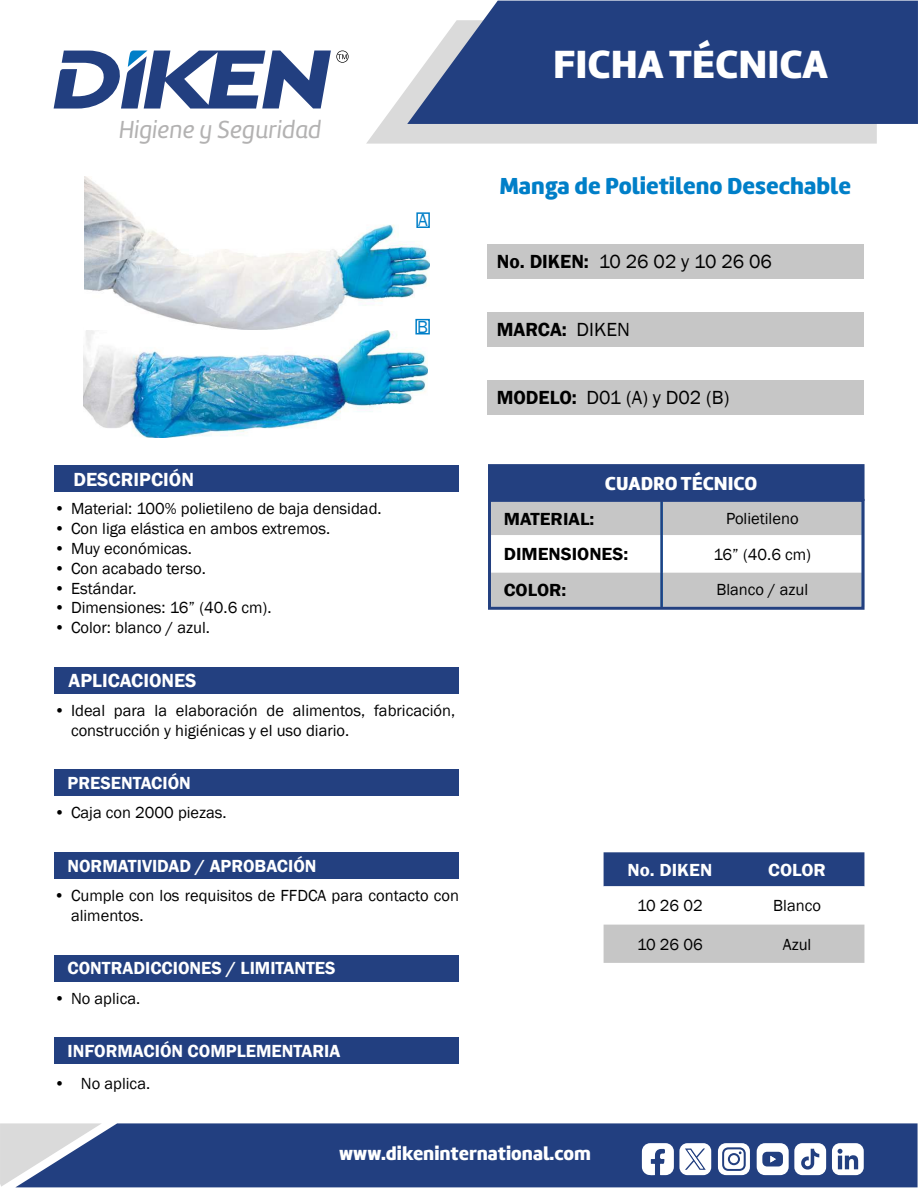
<style>
.page{position:relative;width:918px;height:1188px;background:#fff}
.page>*{position:absolute;margin:0;border:0;box-sizing:border-box;transform-origin:0 0}
.t1{font:40.8px "Amelia Basic Black";color:#fff}
.t2{font:25.5px "Amelia Basic Italic";color:#b3b2b2}
.t3{font:24px "Amelia Basic Black";color:#007fc8}
.t4{font:19.5px "Franklin Gothic";color:#000}
.t5{font:19.5px "Amelia Basic Black";color:#fff}
.t6{font:600 19.5px "Franklin Gothic";color:#fff}
.t7{font:600 19.5px "Franklin Gothic";letter-spacing:-.005em;color:#000}
.t8{font:600 18px "Franklin Gothic";color:#fff}
.t9{font:600 18px "Franklin Gothic";color:#000;scale:1.05 1}
.t10{font:600 18px "Franklin Gothic";color:#fff;scale:1.05 1}
.t11{font:18px "Franklin Gothic";color:#007fc8}
.t12{font:16.5px/19.8px "Franklin Gothic";color:#000}
.s1{font-weight:600}
.s2{font-weight:400}
</style>
<div class="page">
<svg style="left:366px;top:88px;width:511px;height:56px;background:#dedede"></svg>
<svg style="left:407px;top:1px;width:511px;height:123px;background:#344e8a"></svg>
<div style="left:102px;top:1123px;width:816px;height:64px;background:#223f80"></div>
<svg style="left:0;top:1123px;width:102px;height:64px;background:#9da8bf"></svg>
<svg style="left:54px;top:50px;width:295px;height:59px"></svg>
<svg style="left:642px;top:1143px;width:69px;height:32px"></svg>
<svg style="left:718px;top:1143px;width:32px;height:32px"></svg>
<div style="left:730px;top:1155px;width:8px;height:8px;background:#fff;border-radius:50%"></div>
<svg style="left:757px;top:1143px;width:107px;height:32px"></svg>
<div style="left:487px;top:244px;width:376px;height:34px;background:#c6c6c6"></div>
<div style="left:487px;top:313px;width:376px;height:34px;background:#c6c6c6"></div>
<div style="left:487px;top:380px;width:376px;height:34px;background:#c6c6c6"></div>
<svg style="left:492px;top:503px;width:369px;height:103px"></svg>
<div style="left:488px;top:499px;width:377px;height:111px;border:3px solid #234080"></div>
<svg style="left:604px;top:852px;width:260px;height:111px"></svg>
<div style="left:54px;top:852px;width:405px;height:27px;background:#234080"></div>
<div style="left:54px;top:770px;width:405px;height:26px;background:#234080"></div>
<div style="left:54px;top:667px;width:405px;height:27px;background:#234080"></div>
<div style="left:54px;top:466px;width:405px;height:26px;background:#234080"></div>
<div style="left:54px;top:955px;width:405px;height:26px;background:#234080"></div>
<div style="left:490px;top:466px;width:373px;height:34px;background:#234080"></div>
<div style="left:488px;top:464px;width:377px;height:37px;border:3px solid #234080"></div>
<div style="left:54px;top:1038px;width:405px;height:26px;background:#223f80"></div>
<hr style="left:660px;top:500px;width:3px;height:108px;background:#234080">
<img style="left:83px;top:329px;width:345px;height:108px">
<img style="left:85px;top:176px;width:345px;height:153px">
<div style="left:416px;top:212px;width:14px;height:16px;border:2px solid #007fc8"></div>
<div style="left:415px;top:319px;width:15px;height:16px;border:2px solid #007fc8"></div>
<h2 class="t2" style="left:119px;top:115px;width:204px">Higiene y Seguridad</h2>
<p class="t11" style="left:418px;top:209px;width:11px">A</p>
<p class="t11" style="left:417px;top:316px;width:12px">B</p>
<p class="t6" style="left:74px;top:467px;width:122px">DESCRIPCIÓN</p>
<p class="t12" style="left:54px;top:499px;width:329px">• Material: 100% polietileno de baja densidad.</p>
<p class="t12" style="left:54px;top:519px;width:278px">• Con liga elástica en ambos extremos.</p>
<p class="t12" style="left:54px;top:539px;width:140px">• Muy económicas.</p>
<p class="t12" style="left:54px;top:559px;width:153px">• Con acabado terso.</p>
<p class="t12" style="left:54px;top:578px;width:84px">• Estándar.</p>
<p class="t12" style="left:54px;top:598px;width:219px">• Dimensiones: 16” (40.6 cm).</p>
<p class="t12" style="left:54px;top:618px;width:158px">• Color: blanco / azul.</p>
<p class="t6" style="left:69px;top:669px;width:129px">APLICACIONES</p>
<p class="t12" style="left:71px;top:701px;width:386px;text-indent:-17px">• Ideal para la elaboración de alimentos, fabricación, construcción y higiénicas y el uso diario.</p>
<p class="t8" style="left:68px;top:772px;width:125px">PRESENTACIÓN</p>
<p class="t12" style="left:54px;top:803px;width:174px">• Caja con 2000 piezas.</p>
<p class="t8" style="left:68px;top:855px;width:251px">NORMATIVIDAD / APROBACIÓN</p>
<p class="t12" style="left:71px;top:886px;width:390px;text-indent:-17px">• Cumple con los requisitos de FFDCA para contacto con alimentos.</p>
<p class="t8" style="left:68px;top:957px;width:270px">CONTRADICCIONES / LIMITANTES</p>
<p class="t12" style="left:54px;top:988px;width:88px">• No aplica.</p>
<p class="t8" style="left:68px;top:1040px;width:274px">INFORMACIÓN COMPLEMENTARIA</p>
<p class="t12" style="left:54px;top:1073px;width:98px">• No aplica.</p>
<h1 class="t1" style="left:553px;top:40px;width:276px">FICHA TÉCNICA</h1>
<h3 class="t3" style="left:499px;top:172px;width:353px">Manga de Polietileno Desechable</h3>
<p class="t4" style="left:497px;top:250px;width:277px"><span class="s1">No. DIKEN:</span> 10 26 02 y 10 26 06</p>
<p class="t7" style="left:497px;top:318px;width:135px">MARCA: <span class="s2">DIKEN</span></p>
<p class="t4" style="left:497px;top:385px;width:234px"><span class="s1">MODELO:</span> D01 (A) y D02 (B)</p>
<p class="t5" style="left:605px;top:472px;width:154px">CUADRO TÉCNICO</p>
<p class="t9" style="left:504px;top:508px;width:88px">MATERIAL:</p>
<p class="t12" style="left:726px;top:509px;width:74px">Polietileno</p>
<p class="t9" style="left:504px;top:543px;width:120px">DIMENSIONES:</p>
<p class="t12" style="left:714px;top:545px;width:99px">16” (40.6 cm)</p>
<p class="t9" style="left:504px;top:579px;width:61px">COLOR:</p>
<p class="t12" style="left:716px;top:580px;width:93px">Blanco / azul</p>
<p class="t10" style="left:628px;top:859px;width:82px">No. DIKEN</p>
<p class="t10" style="left:768px;top:859px;width:57px">COLOR</p>
<p class="t12" style="left:637px;top:896px;width:67px">10 26 02</p>
<p class="t12" style="left:773px;top:896px;width:49px">Blanco</p>
<p class="t12" style="left:637px;top:934px;width:67px">10 26 06</p>
<p class="t12" style="left:783px;top:934px;width:30px">Azul</p>
<p class="t5" style="left:339px;top:1142px;width:253px">www.dikeninternational.com</p>
</div>
